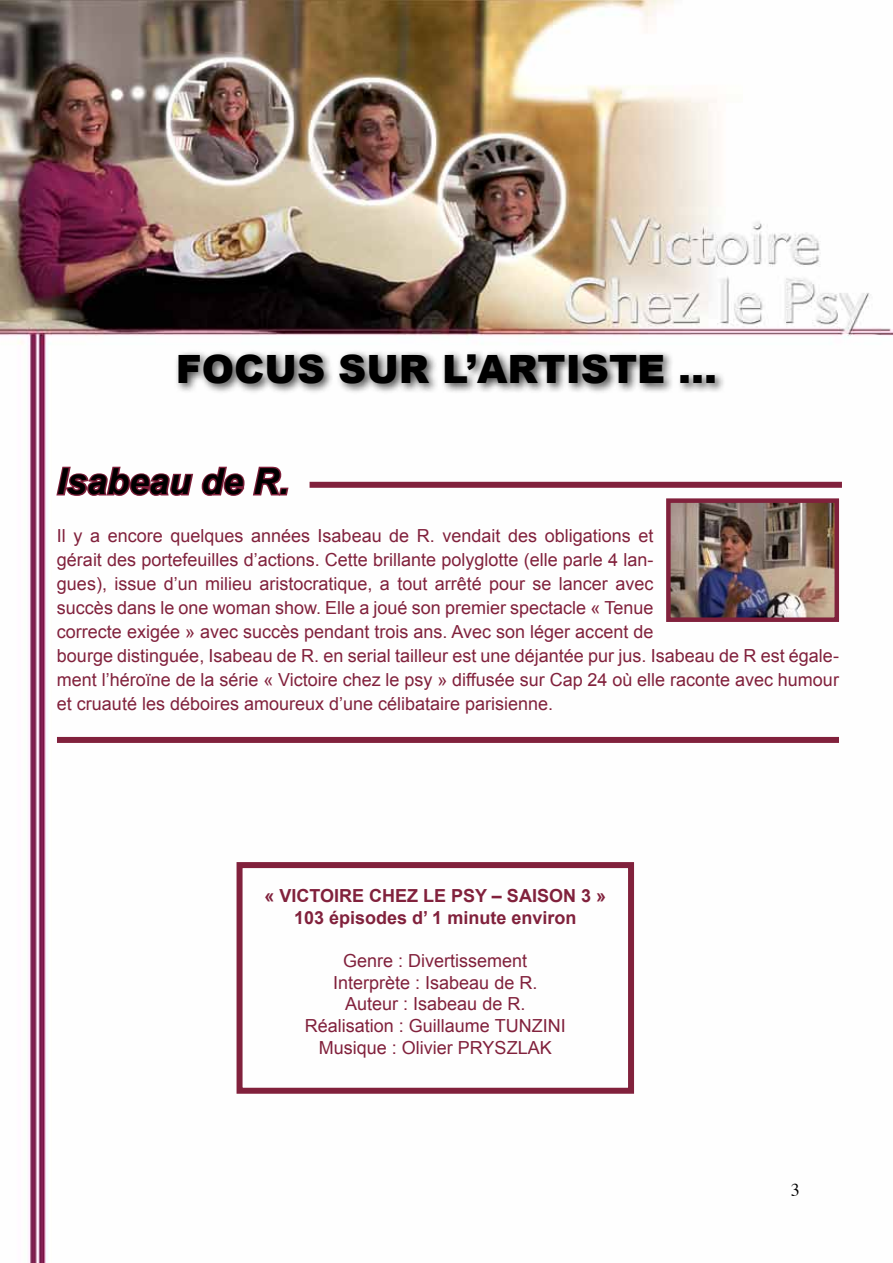
<style>
.page{position:relative;width:893px;height:1263px;background:#fff}
.page>*{position:absolute;margin:0;border:0;box-sizing:border-box;transform-origin:0 0}
.t1{font:900 39px "Arial";color:#000}
.t2{font:italic 700 36px "Arial";color:#000}
.t3{font:18px/24px "Arial";color:#81213c}
.t4{font:700 18px "Arial";color:#81213c}
.t5{font:18px "Times";color:#000}
</style>
<div class="page">
<img style="left:0;top:0;width:893px;height:1263px">
<div style="left:174px;top:349px;width:552px;height:46px;background:#000;opacity:.75"></div>
<svg style="left:55px;top:465px;width:235px;height:33px"></svg>
<div style="left:310px;top:482px;width:532px;height:6px;background:#81213c"></div>
<img style="left:671px;top:503px;width:163px;height:114px">
<div style="left:666px;top:498px;width:173px;height:124px;border:4px solid #81213c"></div>
<div style="left:57px;top:737px;width:782px;height:6px;background:#81213c"></div>
<div style="left:237px;top:862px;width:397px;height:232px;border:6px solid #81213c"></div>
<h1 class="t1" style="left:176px;top:340px;width:543px">FOCUS SUR L’ARTISTE ...</h1>
<h2 class="t2" style="left:57px;top:458px;width:234px">Isabeau de R.</h2>
<p class="t3" style="left:57px;top:524px;width:783px">Il y a encore quelques années Isabeau de R. vendait des obligations et<br>gérait des portefeuilles d’actions. Cette brillante polyglotte (elle parle 4 lan-<br>gues), issue d’un milieu aristocratique, a tout arrêté pour se lancer avec<br>succès dans le one woman show. Elle a joué son premier spectacle « Tenue<br>correcte exigée » avec succès pendant trois ans. Avec son léger accent de<br>bourge distinguée, Isabeau de R. en serial tailleur est une déjantée pur jus. Isabeau de R est égale&shy;ment l’héroïne de la série « Victoire chez le psy » diffusée sur Cap 24 où elle raconte avec humour et cruauté les déboires amoureux d’une célibataire parisienne.</p>
<p class="t4" style="left:265px;top:884px;width:279px">« VICTOI RE CHEZ LE PSY – SAISON</p>
<p class="t4" style="left:581px;top:884px;width:27px">3 »</p>
<p class="t4" style="left:294px;top:906px;width:284px">103 épisodes d’ 1 minute environ</p>
<p class="t3" style="left:305px;top:950px;width:262px;line-height:21.6px;text-align:center">Genre : Divertissement<br>Interprète : Isabeau de R.<br>Auteur : Isabeau de R.<br>Réalisation : Guillaume TUNZINI<br>Musique : Olivier PRYSZLAK</p>
<p class="t5" style="left:791px;top:1173px;width:10px">3</p>
</div>
